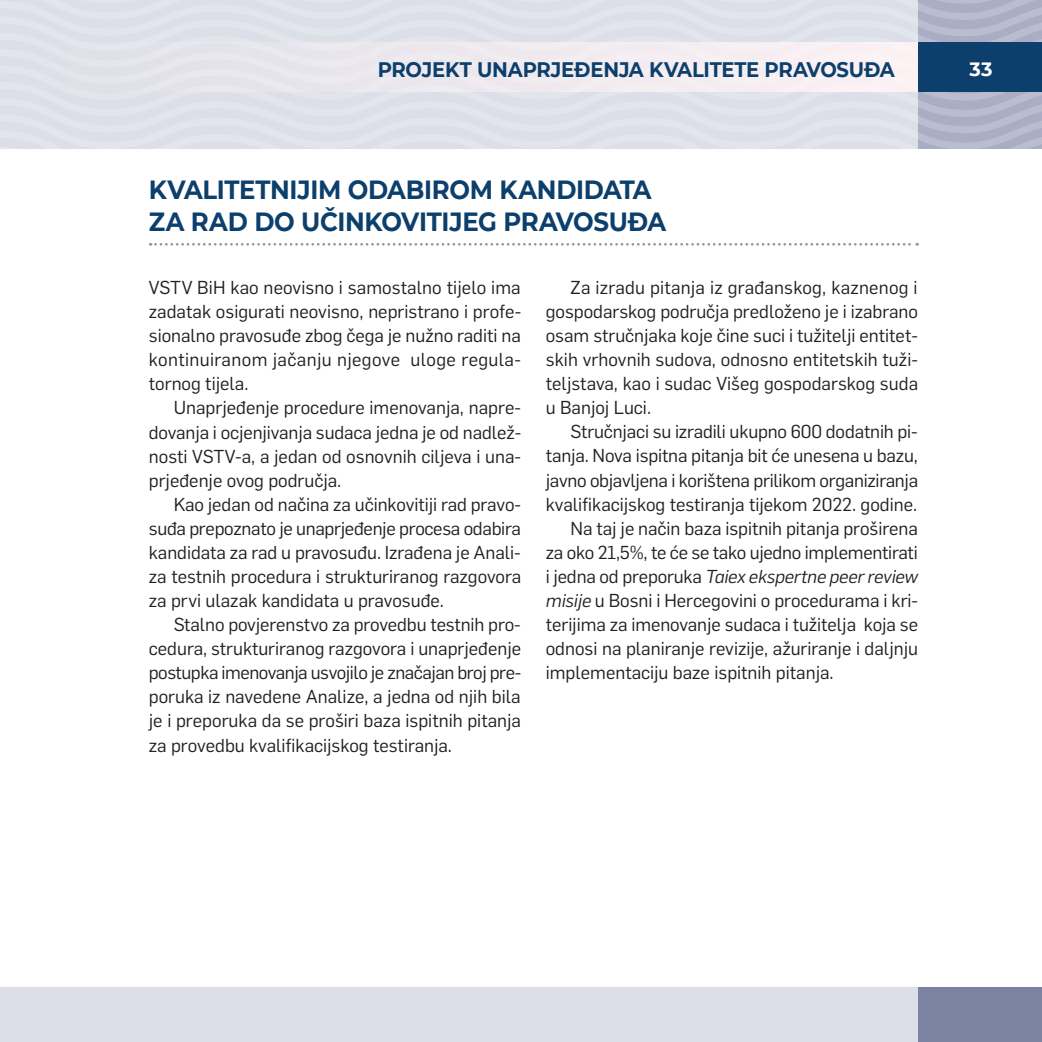
<style>
.page{position:relative;width:1042px;height:1042px;background:#fff}
.page>*{position:absolute;margin:0;border:0;box-sizing:border-box;transform-origin:0 0}
.t1{font:700 26.25px/31.5px "Montserrat";letter-spacing:-.015em;color:#0c3f6c;scale:.93 1}
.t2{font:700 21px "Montserrat";letter-spacing:-.01em;color:#0c3f6c;scale:.93 1}
.t3{font:700 19.25px "Montserrat";color:#fff}
.t4{font:18.38px/24.2px "Flama";color:#231f20;text-align:justify}
.t5{font:italic 18.38px "Flama";letter-spacing:-.01em;color:#231f20}
.s1{font-style:normal}
.s2{font-style:italic}
</style>
<div class="page">
<div style="left:0;top:987px;width:1042px;height:55px;background:#dddfe8"></div>
<div style="left:918px;top:987px;width:124px;height:55px;background:#7c83a2"></div>
<svg style="left:150px;top:243px;width:767px;height:3px"></svg>
<svg style="left:0;top:0;width:1042px;height:149px;background:#d7d9e3"></svg>
<p class="t2" style="left:378px;top:55px;width:557px">PROJEKT UNAPRJEĐENJA KVALITETE PRAVOSUĐA</p>
<p class="t3" style="left:969px;top:56px;width:24px">33</p>
<h1 class="t1" style="left:149px;top:173px;width:558px">KVALITETNIJIM ODABIROM KANDIDATA<br>ZA RAD DO UČINKOVITIJEG PRAVOSUĐA</h1>
<p class="t4" style="left:149px;top:274px;width:374px">VSTV BiH kao neovisno i samostalno tijelo ima zadatak osigurati neovisno, nepristrano i profe&shy;sionalno pravosuđe zbog čega je nužno raditi na kontinuiranom jačanju njegove uloge regula&shy;tornog tijela.</p>
<p class="t4" style="left:149px;top:395px;width:374px;text-indent:25px">Unaprjeđenje procedure imenovanja, napre&shy;dovanja i ocjenjivanja sudaca jedna je od nadlež&shy;nosti VSTV-a, a jedan od osnovnih ciljeva i una&shy;prjeđenje ovog područja.</p>
<p class="t4" style="left:149px;top:491px;width:374px;text-indent:25px">Kao jedan od načina za učinkovitiji rad pravo&shy;suđa prepoznato je unaprjeđenje procesa odabira kandidata za rad u pravosuđu. Izrađena je Anali&shy;za testnih procedura i strukturiranog razgovora za prvi ulazak kandidata u pravosuđe.</p>
<p class="t4" style="left:149px;top:611px;width:374px;text-indent:25px">Stalno povjerenstvo za provedbu testnih pro&shy;cedura, strukturiranog razgovora i unaprjeđenje postupka imenovanja usvojilo je značajan broj pre&shy;poruka iz navedene Analize, a jedna od njih bila je i preporuka da se proširi baza ispitnih pitanja za provedbu kvalifikacijskog testiranja.</p>
<p class="t4" style="left:546px;top:274px;width:374px;text-indent:25px">Za izradu pitanja iz građanskog, kaznenog i gospodarskog područja predloženo je i izabrano osam stručnjaka koje čine suci i tužitelji entitet&shy;skih vrhovnih sudova, odnosno entitetskih tuži&shy;teljstava, kao i sudac Višeg gospodarskog suda u Banjoj Luci.</p>
<p class="t4" style="left:570px;top:419px;width:349px">Stručnjaci su izradili ukupno 600 dodatnih pi-</p>
<p class="t4" style="left:546px;top:443px;width:374px">tanja. Nova ispitna pitanja bit će unesena u bazu,</p>
<p class="t4" style="left:546px;top:467px;width:374px">javno objavljena i korištena prilikom organiziranja</p>
<p class="t4" style="left:546px;top:491px;width:373px">kvalifikacijskog testiranja tijekom 2022. godine.</p>
<p class="t4" style="left:570px;top:515px;width:349px">Na taj je način baza ispitnih pitanja proširena</p>
<p class="t4" style="left:546px;top:539px;width:373px">za oko 21,5%, te će se tako ujedno implementirati</p>
<p class="t5" style="left:546px;top:564px;width:374px"><span class="s1">i jedna od preporuka</span> Taiex ekspertne peer review</p>
<p class="t4" style="left:546px;top:587px;width:374px"><span class="s2">misije</span> u Bosni i Hercegovini o procedurama i kri-</p>
<p class="t4" style="left:546px;top:611px;width:374px">terijima za imenovanje sudaca i tužitelja koja se</p>
<p class="t4" style="left:546px;top:635px;width:374px">odnosi na planiranje revizije, ažuriranje i daljnju</p>
<p class="t4" style="left:546px;top:659px;width:289px">implementaciju baze ispitnih pitanja.</p>
</div>
